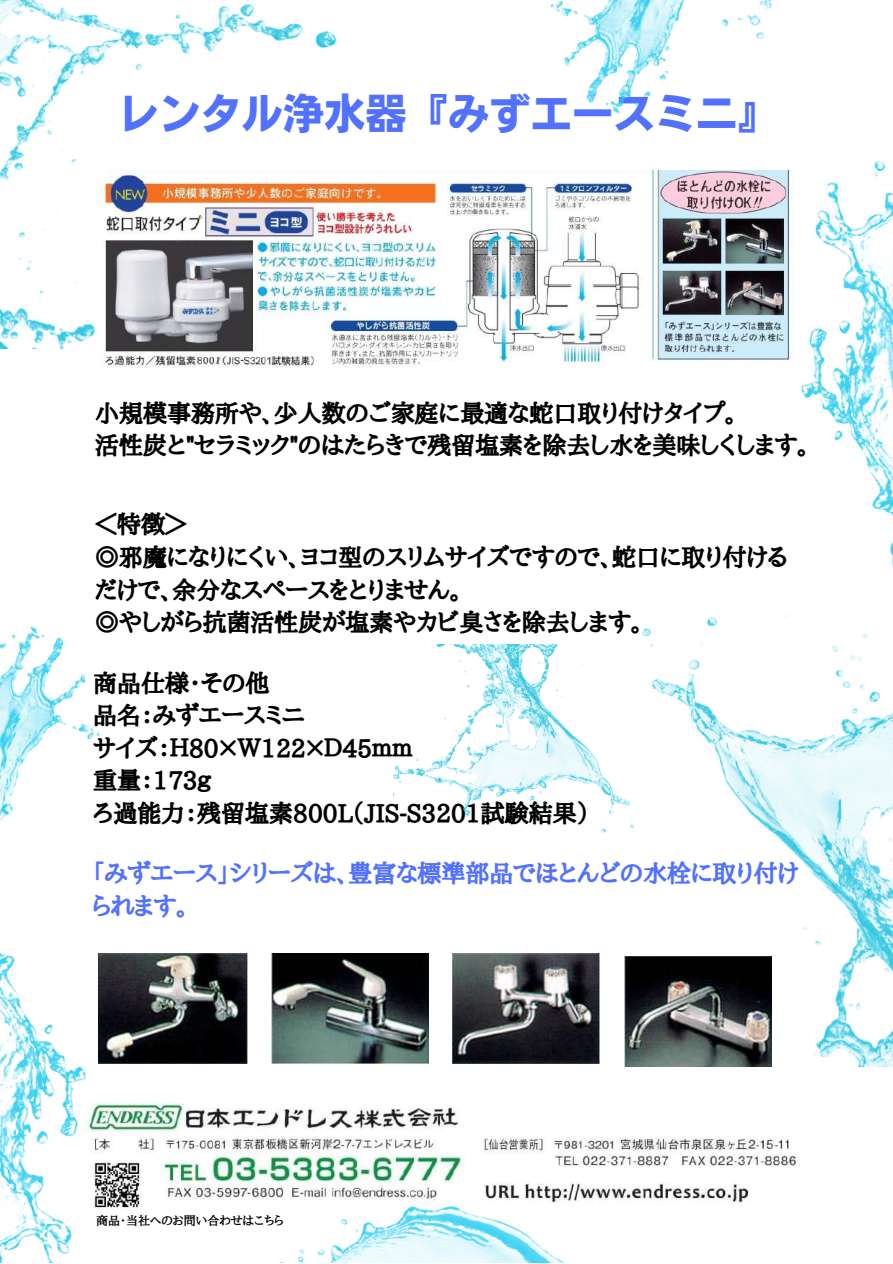
<style>
.page{position:relative;width:893px;height:1264px;background:#fff}
.page>*{position:absolute;margin:0;border:0;box-sizing:border-box;transform-origin:0 0}
.t1{font:41.25px "Nud Motoya Cedar Std W6";color:#5271ff}
.t2{font:800 24px/32.5px "Aozora Mincho";color:#000}
.t3{font:800 24px/32.5px "Aozora Mincho";color:#5271ff}
.t4{font:700 12px "Aozora Mincho";color:#000}
</style>
<div class="page">
<img style="left:85px;top:1102px;width:713px;height:101px">
<img style="left:89px;top:1157px;width:55px;height:53px">
<img style="left:102px;top:171px;width:688px;height:196px">
<img style="left:99px;top:953px;width:148px;height:110px">
<img style="left:272px;top:953px;width:156px;height:109px">
<img style="left:452px;top:953px;width:147px;height:110px">
<img style="left:624px;top:558px;width:268px;height:508px">
<img style="left:801px;top:161px;width:91px;height:412px">
<img style="left:0;top:0;width:341px;height:348px">
<img style="left:0;top:626px;width:99px;height:351px">
<img style="left:394px;top:644px;width:247px;height:216px">
<img style="left:550px;top:0;width:222px;height:114px">
<img style="left:297px;top:1206px;width:269px;height:56px">
<img style="left:0;top:891px;width:85px;height:371px">
<h1 class="t1" style="left:118px;top:93px;width:662px">レンタル浄水器『みずエースミニ』</h1>
<p class="t2" style="left:95px;top:396px;width:715px">小規模事務所や、少人数のご家庭に最適な蛇口取り付けタイプ。<br>活性炭と"セラミック"のはたらきで残留塩素を除去し水を美味しくします。</p>
<p class="t2" style="left:95px;top:508px;width:694px">＜特徴＞<br>◎邪魔になりにくい、ヨコ型のスリムサイズですので、蛇口に取り付けるだけで、余分なスペースをとりません。<br>◎やしがら抗菌活性炭が塩素やカビ臭さを除去します。</p>
<p class="t2" style="left:93px;top:666px;width:497px">商品仕様・その他<br>品名：みずエースミニ<br>サイズ：Ｈ80×Ｗ122×Ｄ45ｍｍ<br>重量：173ｇ<br>ろ過能力：残留塩素800L（JIS-S3201試験結果）</p>
<p class="t3" style="left:92px;top:857px;width:708px">「みずエース」シリーズは、豊富な標準部品でほとんどの水栓に取り付けられます。</p>
<p class="t4" style="left:96px;top:1213px;width:189px">商品・当社へのお問い合わせはこちら</p>
</div>
